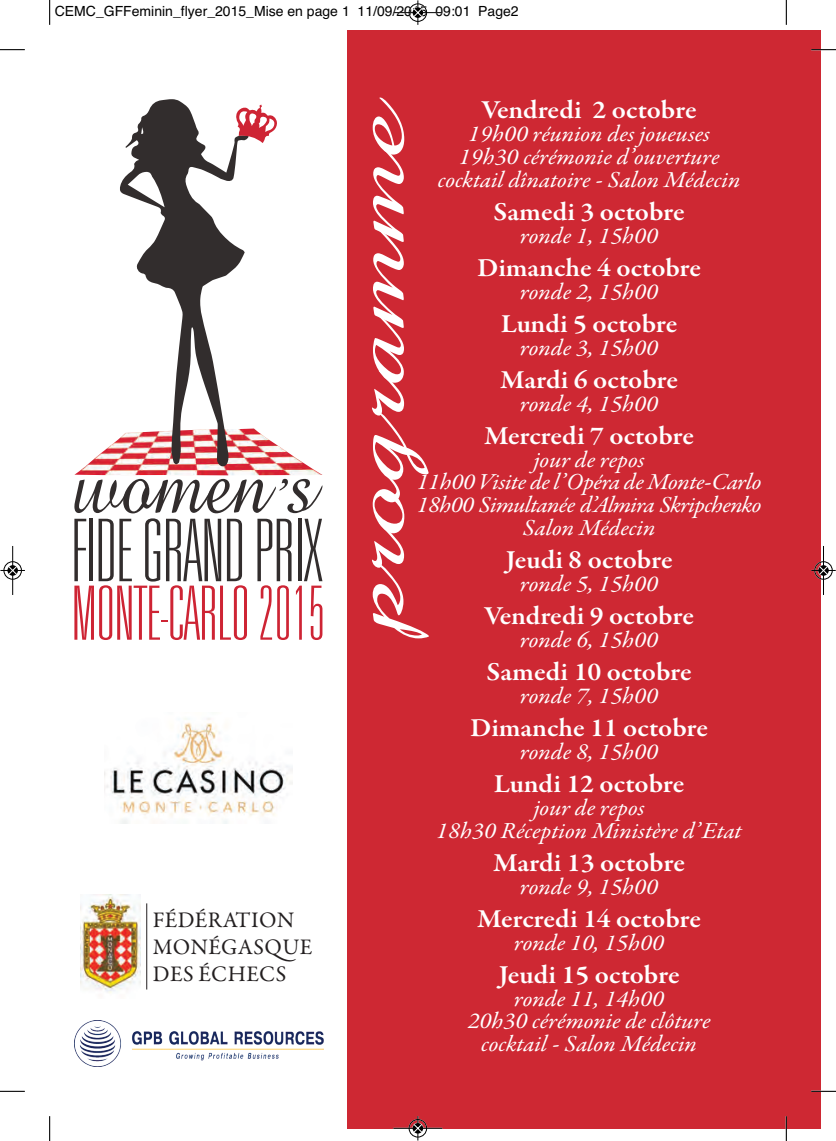
<style>
.page{position:relative;width:836px;height:1141px;background:#fff}
.page>*{position:absolute;margin:0;border:0;box-sizing:border-box;transform-origin:0 0}
.t1{font:87.85px "Brock Script";color:#fff;scale:1.5 1}
.t2{font:600 26.25px "Garamond Premr Pro";letter-spacing:-.005em;color:#fff;scale:1.06 1}
.t3{font:italic 23.1px/22.8px "Garamond Premr Pro";color:#fff;text-align:center;scale:1.06 1}
.t4{font:italic 23.1px/22.8px "Garamond Premr Pro";letter-spacing:-.02em;color:#fff;text-align:center;scale:1.06 1}
.t5{font:22.4px/26.8px "Garamond Premr Pro";letter-spacing:.02em;color:#231f20}
.t6{font:14px "Helvetica";color:#000}
</style>
<div class="page">
<div style="left:347px;top:30px;width:474px;height:1098px;background:#ce2833"></div>
<img style="left:74px;top:429px;width:248px;height:46px">
<svg style="left:119px;top:99px;width:130px;height:368px"></svg>
<svg style="left:236px;top:105px;width:41px;height:38px"></svg>
<svg style="left:74px;top:479px;width:248px;height:161px"></svg>
<img style="left:80px;top:894px;width:61px;height:99px">
<hr style="left:146px;top:903px;width:1px;height:86px;background:#231f20">
<img style="left:74px;top:1021px;width:249px;height:46px">
<img style="left:105px;top:718px;width:187px;height:105px">
<svg style="left:49px;top:0;width:1px;height:25px"></svg>
<svg style="left:0;top:49px;width:25px;height:1px"></svg>
<svg style="left:786px;top:0;width:1px;height:25px"></svg>
<svg style="left:811px;top:49px;width:25px;height:1px"></svg>
<svg style="left:49px;top:1116px;width:1px;height:25px"></svg>
<svg style="left:0;top:1091px;width:25px;height:1px"></svg>
<svg style="left:786px;top:1116px;width:1px;height:25px"></svg>
<svg style="left:811px;top:1091px;width:25px;height:1px"></svg>
<div style="left:408px;top:3px;width:19px;height:19px;border:1px solid #fff;border-radius:50%"></div>
<hr style="left:393px;top:12px;width:49px;height:1px;background:#000">
<div style="left:409px;top:4px;width:18px;height:18px;border:1px solid #000;border-radius:50%"></div>
<svg style="left:413px;top:0;width:9px;height:25px"></svg>
<div style="left:408px;top:1119px;width:19px;height:19px;border:1px solid #fff;border-radius:50%"></div>
<hr style="left:393px;top:1128px;width:49px;height:1px;background:#000">
<div style="left:409px;top:1119px;width:18px;height:18px;border:1px solid #000;border-radius:50%"></div>
<svg style="left:413px;top:1116px;width:9px;height:25px"></svg>
<div style="left:3px;top:561px;width:19px;height:19px;border:1px solid #fff;border-radius:50%"></div>
<hr style="left:12px;top:546px;width:1px;height:49px;background:#000">
<div style="left:4px;top:561px;width:18px;height:18px;border:1px solid #000;border-radius:50%"></div>
<svg style="left:0;top:566px;width:25px;height:9px"></svg>
<div style="left:814px;top:561px;width:19px;height:19px;border:1px solid #fff;border-radius:50%"></div>
<hr style="left:823px;top:546px;width:1px;height:49px;background:#000">
<div style="left:814px;top:561px;width:18px;height:18px;border:1px solid #000;border-radius:50%"></div>
<svg style="left:811px;top:566px;width:25px;height:9px"></svg>
<p class="t6" style="left:55px;top:3px;width:465px">CEMC_GFFeminin_flyer_2015_Mise en page 1 11/09/2015 09:01 Page2</p>
<p class="t5" style="left:153px;top:909px;width:161px">FÉDÉRATION<br>MONÉGASQUE<br>DES ÉCHECS</p>
<h1 class="t1" style="left:309px;top:634px;width:359px;rotate:-90deg">programme</h1>
<p class="t2" style="left:482px;top:100px;width:204px">Vendredi 2 octobre</p>
<p class="t3" style="left:438px;top:125px;width:287px">19h00 réunion des joueuses<br>19h30 cérémonie d’ouverture cocktail dînatoire - Salon Médecin</p>
<p class="t2" style="left:493px;top:201px;width:182px">Samedi 3 octobre</p>
<p class="t3" style="left:520px;top:226px;width:132px">ronde 1, 15h00</p>
<p class="t2" style="left:477px;top:257px;width:213px">Dimanche 4 octobre</p>
<p class="t3" style="left:520px;top:282px;width:132px">ronde 2, 15h00</p>
<p class="t2" style="left:501px;top:313px;width:168px">Lundi 5 octobre</p>
<p class="t3" style="left:520px;top:338px;width:132px">ronde 3, 15h00</p>
<p class="t2" style="left:500px;top:369px;width:169px">Mardi 6 octobre</p>
<p class="t3" style="left:520px;top:394px;width:132px">ronde 4, 15h00</p>
<p class="t2" style="left:484px;top:425px;width:200px">Mercredi 7 octobre</p>
<p class="t4" style="left:417px;top:450px;width:327px">jour de repos<br>11h00 Visite de l’Opéra de Monte-Carlo<br>18h00 Simultanée d’Almira Skripchenko<br>Salon Médecin</p>
<p class="t2" style="left:506px;top:550px;width:159px">Jeudi 8 octobre</p>
<p class="t3" style="left:520px;top:574px;width:132px">ronde 5, 15h00</p>
<p class="t2" style="left:484px;top:606px;width:199px">Vendredi 9 octobre</p>
<p class="t3" style="left:520px;top:630px;width:132px">ronde 6, 15h00</p>
<p class="t2" style="left:487px;top:662px;width:195px">Samedi 10 octobre</p>
<p class="t3" style="left:520px;top:686px;width:132px">ronde 7, 15h00</p>
<p class="t2" style="left:470px;top:718px;width:226px">Dimanche 11 octobre</p>
<p class="t3" style="left:520px;top:742px;width:132px">ronde 8, 15h00</p>
<p class="t2" style="left:494px;top:774px;width:181px">Lundi 12 octobre</p>
<p class="t3" style="left:436px;top:798px;width:290px">jour de repos<br>18h30 Réception Ministère d’Etat</p>
<p class="t2" style="left:493px;top:852px;width:182px">Mardi 13 octobre</p>
<p class="t3" style="left:520px;top:877px;width:132px">ronde 9, 15h00</p>
<p class="t2" style="left:477px;top:908px;width:213px">Mercredi 14 octobre</p>
<p class="t3" style="left:514px;top:933px;width:143px">ronde 10, 15h00</p>
<p class="t2" style="left:499px;top:964px;width:172px">Jeudi 15 octobre</p>
<p class="t3" style="left:468px;top:989px;width:231px">ronde 11, 14h00<br>20h30 cérémonie de clôture cocktail - Salon Médecin</p>
</div>
